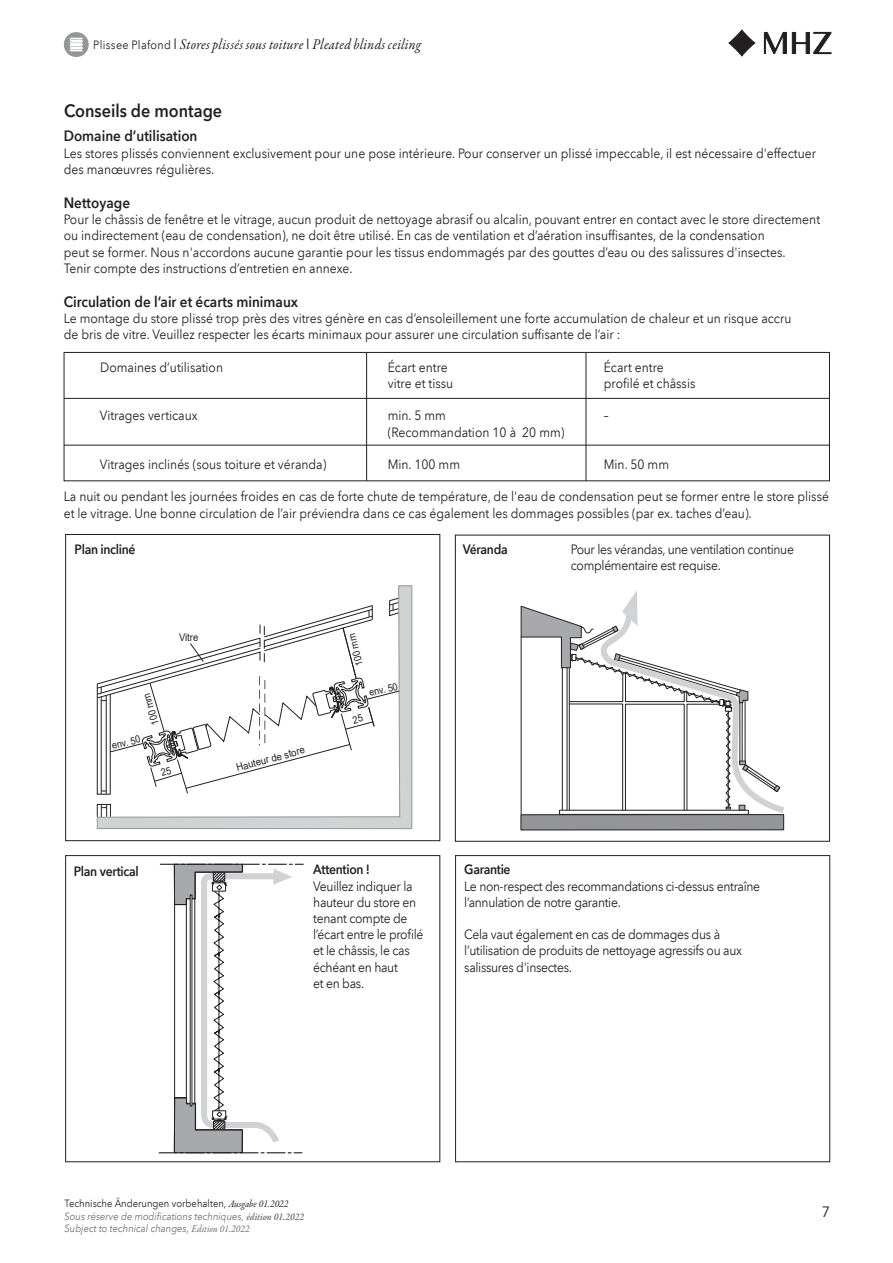
<style>
.page{position:relative;width:893px;height:1263px;background:#fff}
.page>*{position:absolute;margin:0;border:0;box-sizing:border-box;transform-origin:0 0}
.t1{font:600 18px "Avenir Next LT Com";color:#231f20;scale:.9 1}
.t2{font:600 15px "Avenir Next LT Com";color:#231f20;scale:.9 1}
.t3{font:italic 15px "Garamond Premr Pro";letter-spacing:.02em;color:#231f20;scale:.9 1}
.t4{font:15px "Avenir Next LT Com";color:#231f20}
.t5{font:13.5px/16.2px "Avenir Next LT Com";color:#231f20;scale:.9 1}
.t6{font:13.5px/16.2px "Avenir Next LT Com";letter-spacing:-.025em;color:#231f20;scale:.9 1}
.t7{font:600 13.5px "Avenir Next LT Com";letter-spacing:-.025em;color:#231f20;scale:.9 1}
.t8{font:italic 10.5px/12.6px "Avenir Next LT Com";color:#6c6d70;scale:.9 1}
.t9{font:10.5px "Arial";color:#231f20;scale:.9 1}
.t10{font:10.2px "Arial";color:#231f20;scale:.9 1}
.s1{font-family:"Avenir Next LT Com";font-style:normal;font-size:12px}
.s2{font-family:"Avenir Next LT Com";font-style:normal}
.s3{font-style:normal;color:#231f20}
.s4{font-family:"Garamond Premr Pro";color:#231f20}
.s5{font-family:"Garamond Premr Pro";font-weight:600}
.s6{font-family:"Garamond Premr Pro"}
</style>
<div class="page">
<div style="left:455px;top:855px;width:375px;height:307px;background:#fff;border:1px solid #231f20"></div>
<div style="left:455px;top:535px;width:375px;height:307px;background:#fff;border:1px solid #231f20"></div>
<div style="left:65px;top:534px;width:375px;height:307px;background:#fff;border:1px solid #231f20"></div>
<svg style="left:97px;top:585px;width:315px;height:244px"></svg>
<div style="left:65px;top:855px;width:375px;height:307px;background:#fff;border:1px solid #231f20"></div>
<svg style="left:159px;top:863px;width:144px;height:290px"></svg>
<div style="left:521px;top:815px;width:263px;height:15px;background:#939598"></div>
<div style="left:521px;top:814px;width:263px;height:16px;border:1px solid #231f20"></div>
<svg style="left:520px;top:590px;width:265px;height:226px"></svg>
<div style="left:64px;top:352px;width:766px;height:129px;border:1px solid #231f20"></div>
<hr style="left:64px;top:398px;width:765px;height:1px;background:#231f20">
<hr style="left:64px;top:445px;width:765px;height:1px;background:#231f20">
<hr style="left:366px;top:352px;width:1px;height:129px;background:#231f20">
<hr style="left:586px;top:352px;width:1px;height:129px;background:#231f20">
<svg style="left:729px;top:30px;width:26px;height:26px"></svg>
<svg style="left:764px;top:32px;width:67px;height:22px"></svg>
<div style="left:64px;top:32px;width:25px;height:25px;background:#939598;border-radius:50%"></div>
<svg style="left:69px;top:38px;width:14px;height:13px"></svg>
<svg style="left:96px;top:597px;width:305px;height:198px"></svg>
<p class="t3" style="left:93px;top:35px;width:366px"><span class="s1">Plissee Plafond</span> <span class="s2">I</span> Stores plissés sous toiture <span class="s2">I</span> Pleated blinds ceiling</p>
<h1 class="t1" style="left:64px;top:99px;width:177px">Conseils de montage</h1>
<p class="t2" style="left:64px;top:127px;width:150px">Domaine d’utilisation</p>
<p class="t5" style="left:64px;top:145px;width:837px">Les stores plissés conviennent exclusivement pour une pose intérieure. Pour conserver un plissé impeccable, il est nécessaire d'effectuer des manœuvres régulières.</p>
<p class="t2" style="left:64px;top:194px;width:75px">Nettoyage</p>
<p class="t5" style="left:64px;top:211px;width:842px">Pour le châssis de fenêtre et le vitrage, aucun produit de nettoyage abrasif ou alcalin, pouvant entrer en contact avec le store directement ou indirectement (eau de condensation), ne doit être utilisé. En cas de ventilation et d’aération insuffisantes, de la condensation<br>peut se former. Nous n'accordons aucune garantie pour les tissus endommagés par des gouttes d’eau ou des salissures d'insectes.<br>Tenir compte des instructions d’entretien en annexe.</p>
<p class="t2" style="left:64px;top:293px;width:262px">Circulation de l’air et écarts minimaux</p>
<p class="t5" style="left:64px;top:310px;width:810px">Le montage du store plissé trop près des vitres génère en cas d’ensoleillement une forte accumulation de chaleur et un risque accru de bris de vitre. Veuillez respecter les écarts minimaux pour assurer une circulation suffisante de l’air :</p>
<p class="t5" style="left:100px;top:359px;width:138px">Domaines d’utilisation</p>
<p class="t5" style="left:388px;top:359px;width:68px">Écart entre</p>
<p class="t5" style="left:604px;top:359px;width:68px">Écart entre</p>
<p class="t5" style="left:388px;top:375px;width:74px">vitre et tissu</p>
<p class="t5" style="left:604px;top:375px;width:103px">profilé et châssis</p>
<p class="t5" style="left:100px;top:408px;width:110px">Vitrages verticaux</p>
<p class="t5" style="left:388px;top:408px;width:66px">min. 5 mm</p>
<p class="t5" style="left:604px;top:408px;width:7px">–</p>
<p class="t5" style="left:388px;top:424px;width:198px">(Recommandation 10 à 20 mm)</p>
<p class="t5" style="left:100px;top:456px;width:253px">Vitrages inclinés (sous toiture et véranda)</p>
<p class="t5" style="left:388px;top:456px;width:82px">Min. 100 mm</p>
<p class="t5" style="left:604px;top:456px;width:74px">Min. 50 mm</p>
<p class="t5" style="left:64px;top:489px;width:852px">La nuit ou pendant les journées froides en cas de forte chute de température, de l'eau de condensation peut se former entre le store plissé et le vitrage. Une bonne circulation de l’air préviendra dans ce cas également les dommages possibles (par ex. taches d’eau).</p>
<p class="t7" style="left:75px;top:541px;width:69px">Plan incliné</p>
<p class="t9" style="left:179px;top:630px;width:23px">Vitre</p>
<p class="t10" style="left:149px;top:727px;width:38px;rotate:-106deg">100 mm</p>
<p class="t10" style="left:110px;top:739px;width:34px;rotate:-14deg">env. 50</p>
<p class="t9" style="left:235px;top:761px;width:80px;rotate:-15deg">Hauteur de store</p>
<p class="t10" style="left:353px;top:668px;width:38px;rotate:-105deg">100 mm</p>
<p class="t10" style="left:367px;top:686px;width:34px;rotate:-14deg">env. 50</p>
<p class="t7" style="left:463px;top:541px;width:51px">Véranda</p>
<p class="t6" style="left:571px;top:541px;width:249px">Pour les vérandas, une ventilation continue complémentaire est requise.</p>
<p class="t7" style="left:74px;top:863px;width:74px">Plan vertical</p>
<p class="t7" style="left:464px;top:861px;width:53px">Garantie</p>
<p class="t6" style="left:464px;top:878px;width:330px">Le non-respect des recommandations ci-dessus entraîne l’annulation de notre garantie.</p>
<p class="t6" style="left:464px;top:926px;width:310px">Cela vaut également en cas de dommages dus à l’utilisation de produits de nettoyage agressifs ou aux salissures d'insectes.</p>
<p class="t7" style="left:313px;top:861px;width:65px">Attention !</p>
<p class="t6" style="left:313px;top:878px;width:124px">Veuillez indiquer la hauteur du store en tenant compte de l’écart entre le profilé et le châssis, le cas échéant en haut<br>et en bas.</p>
<p class="t8" style="left:65px;top:1197px;width:268px"><span class="s3">Technische Änderungen vorbehalten,</span> <span class="s4">Ausgabe 01.2022<br></span>Sous réserve de modifications techniques, <span class="s5">édition 01.2022<br></span>Subject to technical changes, <span class="s6">Edition 01.2022</span></p>
<p class="t4" style="left:821px;top:1202px;width:10px">7</p>
</div>
